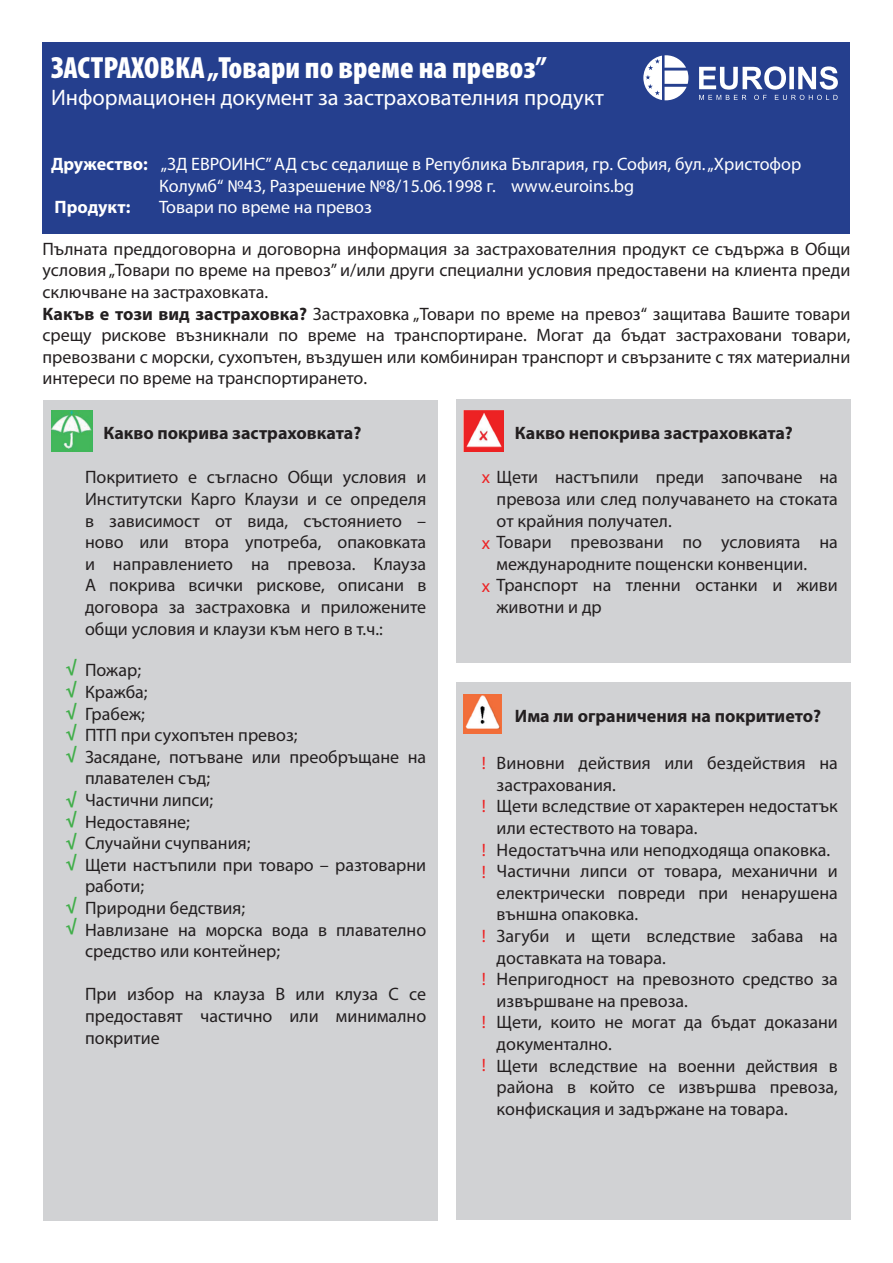
<style>
.page{position:relative;width:893px;height:1263px;background:#fff}
.page>*{position:absolute;margin:0;border:0;box-sizing:border-box;transform-origin:0 0}
.t1{font:900 condensed 30.75px "Myriad Pro";color:#fff}
.t2{font:22.5px "Myriad Pro";color:#fff}
.t3{font:18px/21.6px "Myriad Pro";color:#231f20}
.t4{font:18px/21.6px "Myriad Pro";color:#fff}
.t5{font:700 18px "Myriad Pro";color:#231f20}
.t6{font:700 18px/21.8px "Myriad Pro";color:#40ae49}
.t7{font:700 18px "Myriad Pro";color:#fff}
.t8{font:18px/22.2px "Myriad Pro";color:#ed2223}
.s1{font-weight:700}
.s2{color:#ed2223}
</style>
<div class="page">
<div style="left:43px;top:43px;width:807px;height:191px;background:#253f8e"></div>
<svg style="left:643px;top:55px;width:195px;height:45px"></svg>
<div style="left:43px;top:400px;width:395px;height:820px;background:#d1d2d4"></div>
<div style="left:456px;top:400px;width:394px;height:263px;background:#d1d2d4"></div>
<div style="left:456px;top:682px;width:394px;height:538px;background:#d1d2d4"></div>
<img style="left:51px;top:410px;width:41px;height:42px">
<img style="left:464px;top:410px;width:40px;height:42px">
<img style="left:464px;top:695px;width:38px;height:39px">
<h1 class="t1" style="left:51px;top:48px;width:497px">ЗАСТРАХОВКА „Товари по време на превоз”</h1>
<p class="t2" style="left:51px;top:84px;width:555px">Информационен документ за застрахователния продукт</p>
<p class="t4" style="left:159px;top:153px;width:644px;text-indent:-108px"><span class="s1">Дружество:</span> „ЗД ЕВРОИНС” АД със седалище в Република България, гр. София, бул. „Христофор<br>Колумб“ №43, Разрешение №8/15.06.1998 г. www.euroins.bg</p>
<p class="t7" style="left:55px;top:196px;width:77px">Продукт:</p>
<p class="t4" style="left:159px;top:196px;width:214px">Товари по време на превоз</p>
<p class="t3" style="left:43px;top:238px;width:809px">Пълната преддоговорна и договорна информация за застрахователния продукт се съдържа в Oбщи условия „Товари по време на превоз” и/или други специални условия предоставени на клиента преди сключване на застраховката.<br><span class="s1">Какъв е този вид застраховка?</span> Застраховка „Товари по време на превоз“ защитава Вашите товари срещу рискове възникнали по време на транспортиране. Могат да бъдат застраховани товари, превозвани с морски, сухопътен, въздушен или комбиниран транспорт и свързаните с тях материални интереси по време на транспортирането.</p>
<p class="t5" style="left:103px;top:421px;width:259px">Какво покрива застраховката?</p>
<p class="t5" style="left:515px;top:421px;width:279px">Какво непокрива застраховката?</p>
<p class="t6" style="left:66px;top:657px;width:12px">√ √</p>
<p class="t6" style="left:66px;top:700px;width:12px;text-align:justify">√ √ √</p>
<p class="t6" style="left:66px;top:788px;width:12px;line-height:21.3px;text-align:justify">√ √ √ √</p>
<p class="t6" style="left:66px;top:895px;width:12px;line-height:20.9px">√ √</p>
<p class="t3" style="left:85px;top:466px;width:343px;text-align:justify">Покритието е съгласно Общи условия и Институтски Карго Клаузи и се определя в зависимост от вида, състоянието – ново или втора употреба, опаковката и направлението на превоза. Клауза А покрива всички рискове, описани в договора за застраховка и приложените общи условия и клаузи към него в т.ч.:</p>
<p class="t3" style="left:85px;top:659px;width:343px">Пожар;<br>Кражба;<br>Грабеж;<br>ПТП при сухопътен превоз;<br>Засядане, потъване или преобръщане на плавателен съд;<br>Частични липси;<br>Недоставяне;<br>Случайни счупвания;<br>Щети настъпили при товаро – разтоварни работи;<br>Природни бедствия;<br>Навлизане на морска вода в плавателно средство или контейнер;</p>
<p class="t3" style="left:85px;top:983px;width:343px;text-align:justify">При избор на клауза В или клуза С се предоставят частично или минимално покритие</p>
<p class="t3" style="left:482px;top:466px;width:358px"><span class="s2">x</span> Щети настъпили преди започване на</p>
<p class="t3" style="left:497px;top:488px;width:343px">превоза или след получаването на стоката</p>
<p class="t3" style="left:497px;top:509px;width:177px">от крайния получател.</p>
<p class="t3" style="left:482px;top:531px;width:358px"><span class="s2">x</span> Товари превозвани по условията на</p>
<p class="t3" style="left:497px;top:553px;width:312px">международните пощенски конвенции.</p>
<p class="t3" style="left:482px;top:574px;width:358px"><span class="s2">x</span> Транспорт на тленни останки и живи</p>
<p class="t3" style="left:497px;top:596px;width:107px">животни и др</p>
<p class="t5" style="left:515px;top:704px;width:308px">Има ли ограничения на покритието?</p>
<p class="t8" style="left:482px;top:752px;width:6px">!</p>
<p class="t8" style="left:482px;top:795px;width:6px">!</p>
<p class="t8" style="left:482px;top:838px;width:6px">! !</p>
<p class="t8" style="left:482px;top:924px;width:6px">!</p>
<p class="t8" style="left:482px;top:968px;width:6px">!</p>
<p class="t8" style="left:482px;top:1011px;width:6px">!</p>
<p class="t8" style="left:482px;top:1054px;width:6px">!</p>
<p class="t3" style="left:497px;top:752px;width:343px">Виновни действия или бездействия на застрахования.<br>Щети вследствие от характерен недостатък или естеството на товара.<br>Недостатъчна или неподходяща опаковка.<br>Частични липси от товара, механични и електрически повреди при ненарушена външна опаковка.<br>Загуби и щети вследствие забава на доставката на товара.<br>Непригодност на превозното средство за извършване на превоза.<br>Щети, които не могат да бъдат доказани документално.<br>Щети вследствие на военни действия в района в който се извършва превоза, конфискация и задържане на товара.</p>
</div>
